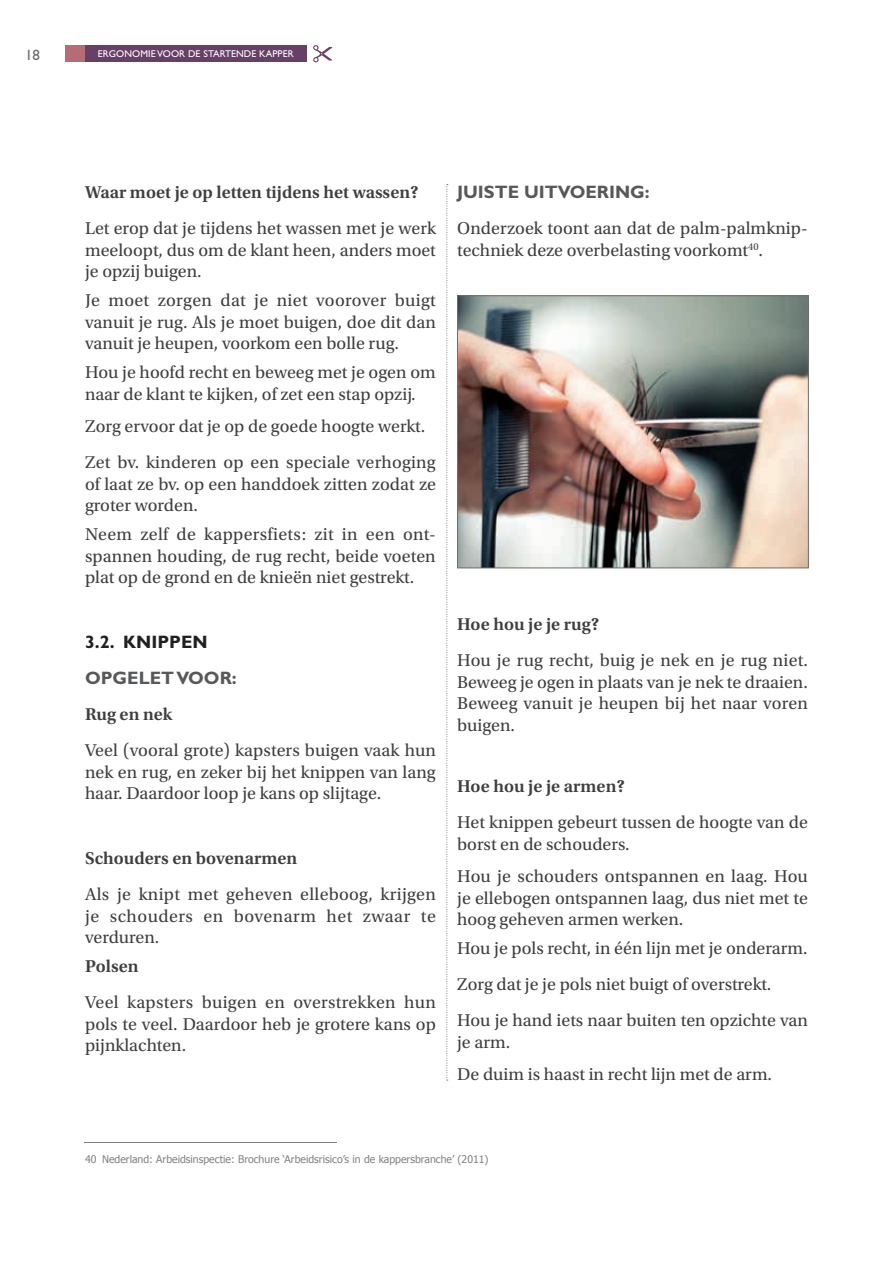
<style>
.page{position:relative;width:893px;height:1263px;background:#fff}
.page>*{position:absolute;margin:0;border:0;box-sizing:border-box;transform-origin:0 0}
.t1{font:18px/21.6px "Utopia Std";color:#3e3e3f;text-align:justify}
.t2{font:600 18px "Utopia Std";color:#3e3e3f}
.t3{font:700 18px "Gill Sans Std";color:#57585a}
.t4{font:700 18px "Gill Sans Std";color:#231f20}
.t5{font:15px "Gill Sans Std";color:#6c6d70}
.t6{font:10.5px "Tahoma";color:#808285}
.t7{font:9.9px "Gill Sans Std";letter-spacing:.01em;color:#fff}
</style>
<div class="page">
<div style="left:65px;top:45px;width:242px;height:17px;background:#684067"></div>
<svg style="left:313px;top:45px;width:19px;height:17px"></svg>
<div style="left:65px;top:45px;width:20px;height:17px;background:#b56d75"></div>
<img style="left:459px;top:297px;width:348px;height:269px">
<div style="left:457px;top:295px;width:352px;height:273px;border:1px solid #6c6d70"></div>
<hr style="left:84px;top:1142px;width:253px;height:1px;background:#808285">
<svg style="left:446px;top:184px;width:2px;height:897px"></svg>
<p class="t5" style="left:25px;top:47px;width:16px">18</p>
<p class="t7" style="left:98px;top:48px;width:197px">ERGONOMIE VOOR DE STARTENDE KAPPER</p>
<p class="t2" style="left:85px;top:182px;width:335px">Waar moet je op letten tijdens het wassen?</p>
<p class="t1" style="left:85px;top:218px;width:352px">Let erop dat je tijdens het wassen met je werk meeloopt, dus om de klant heen, anders moet je opzij buigen.</p>
<p class="t1" style="left:85px;top:290px;width:352px">Je moet zorgen dat je niet voorover buigt vanuit je rug. Als je moet buigen, doe dit dan vanuit je heupen, voorkom een bolle rug.</p>
<p class="t1" style="left:85px;top:362px;width:352px">Hou je hoofd recht en beweeg met je ogen om naar de klant te kijken, of zet een stap opzij.</p>
<p class="t1" style="left:85px;top:408px;width:352px;line-height:36px">Zorg ervoor dat je op de goede hoogte werkt.<br>Zet bv. kinderen op een speciale verhoging</p>
<p class="t1" style="left:85px;top:473px;width:352px">of laat ze bv. op een handdoek zitten zodat ze groter worden.</p>
<p class="t1" style="left:85px;top:524px;width:352px">Neem zelf de kappersfiets: zit in een ont&shy;spannen houding, de rug recht, beide voeten plat op de grond en de knieën niet gestrekt.</p>
<p class="t4" style="left:85px;top:631px;width:124px">3.2. KNIPPEN</p>
<p class="t3" style="left:85px;top:667px;width:153px">OPGELET VOOR:</p>
<p class="t2" style="left:85px;top:704px;width:89px">Rug en nek</p>
<p class="t1" style="left:85px;top:740px;width:352px">Veel (vooral grote) kapsters buigen vaak hun nek en rug, en zeker bij het knippen van lang haar. Daardoor loop je kans op slijtage.</p>
<p class="t2" style="left:85px;top:848px;width:214px">Schouders en bovenarmen</p>
<p class="t1" style="left:85px;top:884px;width:352px">Als je knipt met geheven elleboog, krijgen je schouders en bovenarm het zwaar te verduren.</p>
<p class="t2" style="left:85px;top:956px;width:55px">Polsen</p>
<p class="t1" style="left:85px;top:992px;width:352px">Veel kapsters buigen en overstrekken hun pols te veel. Daardoor heb je grotere kans op pijnklachten.</p>
<p class="t3" style="left:457px;top:181px;width:194px">JUISTE UITVOERING:</p>
<p class="t1" style="left:457px;top:218px;width:352px">Onderzoek toont aan dat de palm-palmknip&shy;techniek deze overbelasting voorkomt<sup>40</sup>.</p>
<p class="t2" style="left:457px;top:614px;width:144px">Hoe hou je je rug?</p>
<p class="t1" style="left:457px;top:650px;width:352px">Hou je rug recht, buig je nek en je rug niet.<br>Beweeg je ogen in plaats van je nek te draaien.<br>Beweeg vanuit je heupen bij het naar voren buigen.</p>
<p class="t2" style="left:457px;top:776px;width:169px">Hoe hou je je armen?</p>
<p class="t1" style="left:457px;top:812px;width:352px">Het knippen gebeurt tussen de hoogte van de borst en de schouders.</p>
<p class="t1" style="left:457px;top:866px;width:352px">Hou je schouders ontspannen en laag. Hou je ellebogen ontspannen laag, dus niet met te hoog geheven armen werken.</p>
<p class="t1" style="left:457px;top:930px;width:352px;line-height:36px;text-align:left">Hou je pols recht, in één lijn met je onderarm.<br>Zorg dat je je pols niet buigt of overstrekt.<br>Hou je hand iets naar buiten ten opzichte van</p>
<p class="t1" style="left:457px;top:1026px;width:316px;line-height:32.4px">je arm.<br>De duim is haast in recht lijn met de arm.</p>
<p class="t6" style="left:85px;top:1152px;width:405px">40 Nederland: Arbeidsinspectie: Brochure ‘Arbeidsrisico’s in de kappersbranche’ (2011)</p>
</div>
